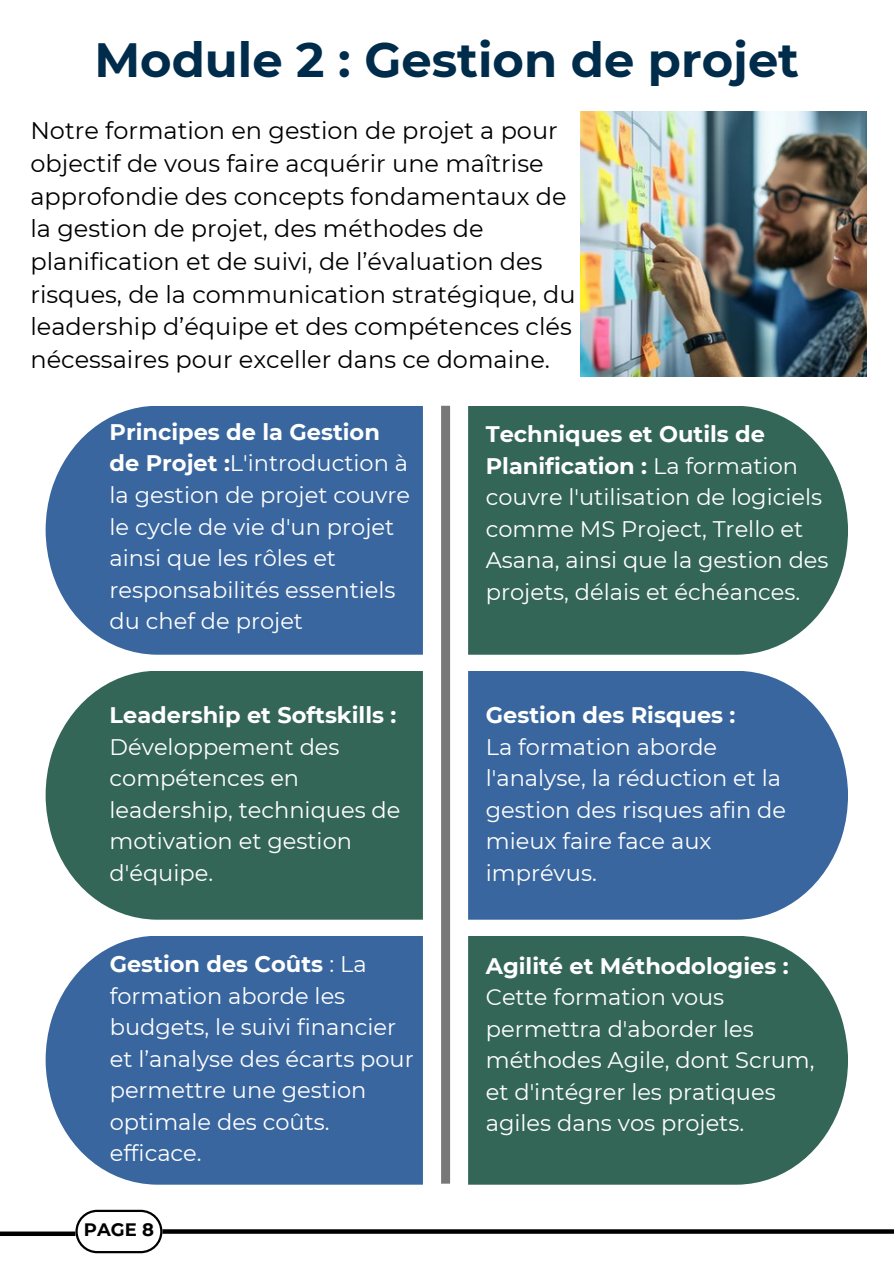
<style>
.page{position:relative;width:894px;height:1264px;background:#fff}
.page>*{position:absolute;margin:0;border:0;box-sizing:border-box;transform-origin:0 0}
.t1{font:700 48px "Montserrat";color:#002c4b}
.t2{font:24px/32.7px "Montserrat";color:#000}
.t3{font:22.5px/31.5px "Montserrat";color:#fff}
.t4{font:700 18px "Montserrat";color:#000}
.s1{font-weight:700}
</style>
<div class="page">
<svg style="left:75px;top:1209px;width:87px;height:44px"></svg>
<svg style="left:162px;top:1229px;width:731px;height:4px;background:#111"></svg>
<svg style="left:0;top:1231px;width:75px;height:4px"></svg>
<img style="left:580px;top:111px;width:285px;height:266px">
<div style="left:46px;top:406px;width:377px;height:248px;background:#39669f"></div>
<div style="left:441px;top:406px;width:9px;height:777px;background:#787878"></div>
<div style="left:468px;top:406px;width:379px;height:248px;background:#346658"></div>
<div style="left:46px;top:671px;width:377px;height:248px;background:#346658"></div>
<div style="left:46px;top:936px;width:377px;height:248px;background:#39669f"></div>
<div style="left:468px;top:671px;width:379px;height:248px;background:#39669f"></div>
<div style="left:468px;top:936px;width:379px;height:248px;background:#346658"></div>
<h2 class="t1" style="left:94px;top:31px;width:706px">Module 2 : Gestion de projet</h2>
<h2 class="t2" style="left:30px;top:114px;width:546px">Notre formation en gestion de projet a pour objectif de vous faire acquérir une maîtrise approfondie des concepts fondamentaux de la gestion de projet, des méthodes de planification et de suivi, de l’évaluation des risques, de la communication stratégique, du leadership d’équipe et des compétences clés nécessaires pour exceller dans ce domaine.</h2>
<p class="t3" style="left:110px;top:416px;width:302px"><span class="s1">Principes de la Gestion de Projet :</span>L'introduction à la gestion de projet couvre le cycle de vie d'un projet ainsi que les rôles et responsabilités essentiels du chef de projet</p>
<h2 class="t3" style="left:485px;top:418px;width:344px"><span class="s1">Techniques et Outils de<br>Planification :</span> La formation couvre l'utilisation de logiciels comme MS Project, Trello et<br>Asana, ainsi que la gestion des projets, délais et échéances.</h2>
<h2 class="t3" style="left:110px;top:699px;width:292px"><span class="s1">Leadership et Softskills :<br></span>Développement des compétences en leadership, techniques de motivation et gestion d'équipe.</h2>
<h2 class="t3" style="left:485px;top:699px;width:302px"><span class="s1">Gestion des Risques :<br></span>La formation aborde l'analyse, la réduction et la gestion des risques afin de mieux faire face aux imprévus.</h2>
<p class="t3" style="left:110px;top:948px;width:305px"><span class="s1">Gestion des Coûts</span> : La formation aborde les budgets, le suivi financier et l’analyse des écarts pour permettre une gestion optimale des coûts. efficace.</p>
<h2 class="t3" style="left:485px;top:949px;width:330px"><span class="s1">Agilité et Méthodologies :<br></span>Cette formation vous permettra d'aborder les méthodes Agile, dont Scrum, et d'intégrer les pratiques agiles dans vos projets.</h2>
<h1 class="t4" style="left:84px;top:1218px;width:71px">PAGE 8</h1>
</div>
